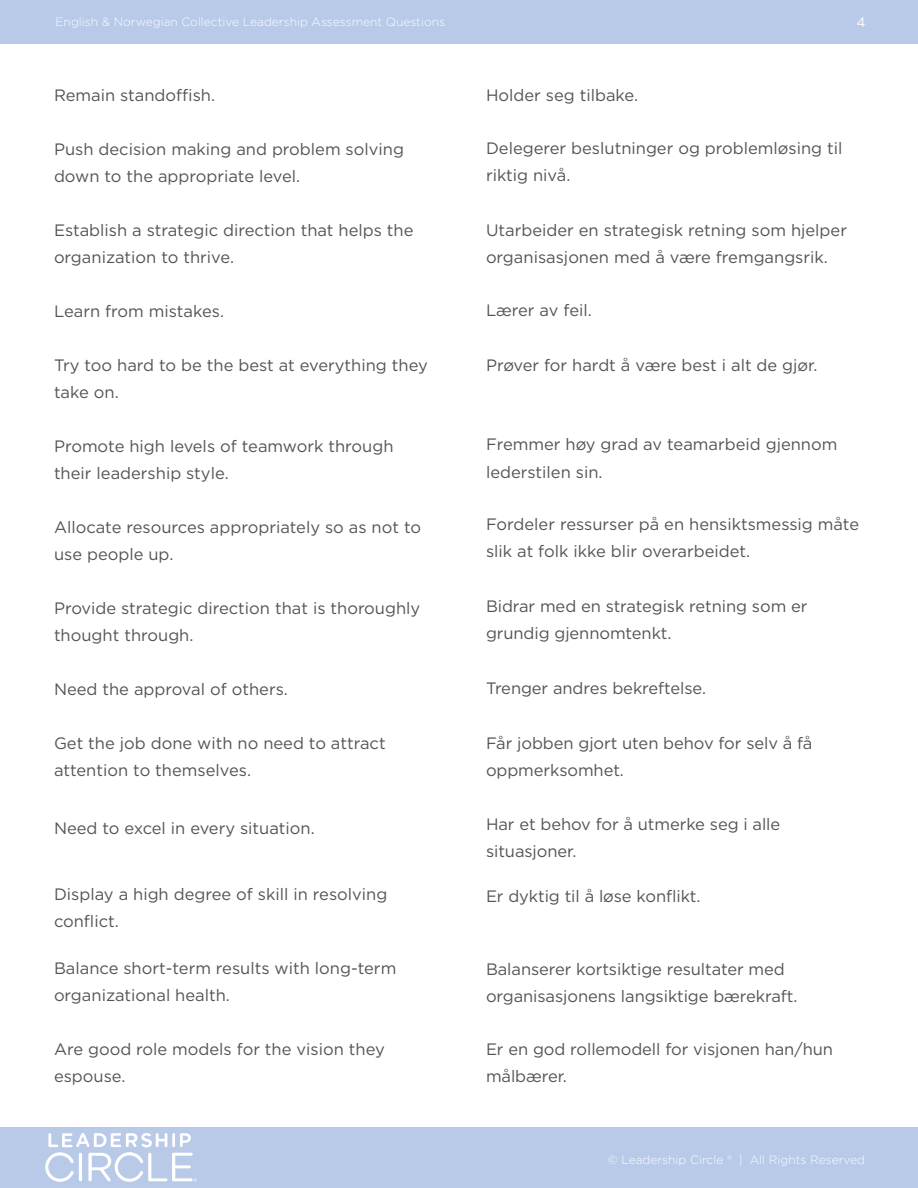
<style>
.page{position:relative;width:918px;height:1188px;background:#fff}
.page>*{position:absolute;margin:0;border:0;box-sizing:border-box;transform-origin:0 0}
.t1{font:16.5px/27px "Gotham";color:#545454}
.t2{font:13.5px "Gotham";color:#fff}
.t3{font:300 12px "Gotham";color:#fafeff}
</style>
<div class="page">
<div style="left:0;top:1127px;width:918px;height:61px;background:#b8cae8"></div>
<div style="left:0;top:0;width:918px;height:44px;background:#b8cae8"></div>
<svg style="left:45px;top:1133px;width:152px;height:49px"></svg>
<p class="t3" style="left:56px;top:14px;width:391px">English &amp; Norwegian Collective Leadership Assessment Questions</p>
<p class="t2" style="left:857px;top:14px;width:11px">4</p>
<p class="t1" style="left:54px;top:81px;width:163px">Remain standoffish.</p>
<p class="t1" style="left:54px;top:135px;width:351px">Push decision making and problem solving down to the appropriate level.</p>
<p class="t1" style="left:54px;top:216px;width:361px">Establish a strategic direction that helps the organization to thrive.</p>
<p class="t1" style="left:54px;top:297px;width:172px">Learn from mistakes.</p>
<p class="t1" style="left:54px;top:351px;width:375px">Try too hard to be the best at everything they take on.</p>
<p class="t1" style="left:54px;top:432px;width:341px">Promote high levels of teamwork through their leadership style.</p>
<p class="t1" style="left:54px;top:513px;width:369px">Allocate resources appropriately so as not to use people up.</p>
<p class="t1" style="left:54px;top:594px;width:368px">Provide strategic direction that is thoroughly thought through.</p>
<p class="t1" style="left:54px;top:675px;width:235px">Need the approval of others.</p>
<p class="t1" style="left:54px;top:729px;width:333px">Get the job done with no need to attract attention to themselves.</p>
<p class="t1" style="left:54px;top:815px;width:262px">Need to excel in every situation.</p>
<p class="t1" style="left:54px;top:881px;width:335px">Display a high degree of skill in resolving conflict.</p>
<p class="t1" style="left:54px;top:954px;width:344px">Balance short-term results with long-term organizational health.</p>
<p class="t1" style="left:54px;top:1035px;width:332px">Are good role models for the vision they espouse.</p>
<p class="t1" style="left:486px;top:81px;width:154px">Holder seg tilbake.</p>
<p class="t1" style="left:486px;top:135px;width:358px">Delegerer beslutninger og problemløsing til riktig nivå.</p>
<p class="t1" style="left:486px;top:216px;width:363px">Utarbeider en strategisk retning som hjelper organisasjonen med å være fremgangsrik.</p>
<p class="t1" style="left:486px;top:297px;width:107px">Lærer av feil.</p>
<p class="t1" style="left:486px;top:351px;width:333px">Prøver for hardt å være best i alt de gjør.</p>
<p class="t1" style="left:486px;top:430px;width:353px;line-height:28.5px">Fremmer høy grad av teamarbeid gjennom lederstilen sin.</p>
<p class="t1" style="left:486px;top:511px;width:375px">Fordeler ressurser på en hensiktsmessig måte slik at folk ikke blir overarbeidet.</p>
<p class="t1" style="left:486px;top:592px;width:323px">Bidrar med en strategisk retning som er grundig gjennomtenkt.</p>
<p class="t1" style="left:486px;top:674px;width:222px">Trenger andres bekreftelse.</p>
<p class="t1" style="left:486px;top:729px;width:328px">Får jobben gjort uten behov for selv å få oppmerksomhet.</p>
<p class="t1" style="left:486px;top:811px;width:296px">Har et behov for å utmerke seg i alle situasjoner.</p>
<p class="t1" style="left:486px;top:882px;width:216px">Er dyktig til å løse konflikt.</p>
<p class="t1" style="left:486px;top:955px;width:313px">Balanserer kortsiktige resultater med organisasjonens langsiktige bærekraft.</p>
<p class="t1" style="left:486px;top:1035px;width:349px">Er en god rollemodell for visjonen han/hun målbærer.</p>
<p class="t3" style="left:608px;top:1153px;width:259px">© Leadership Circle ® | All Rights Reserved</p>
</div>
